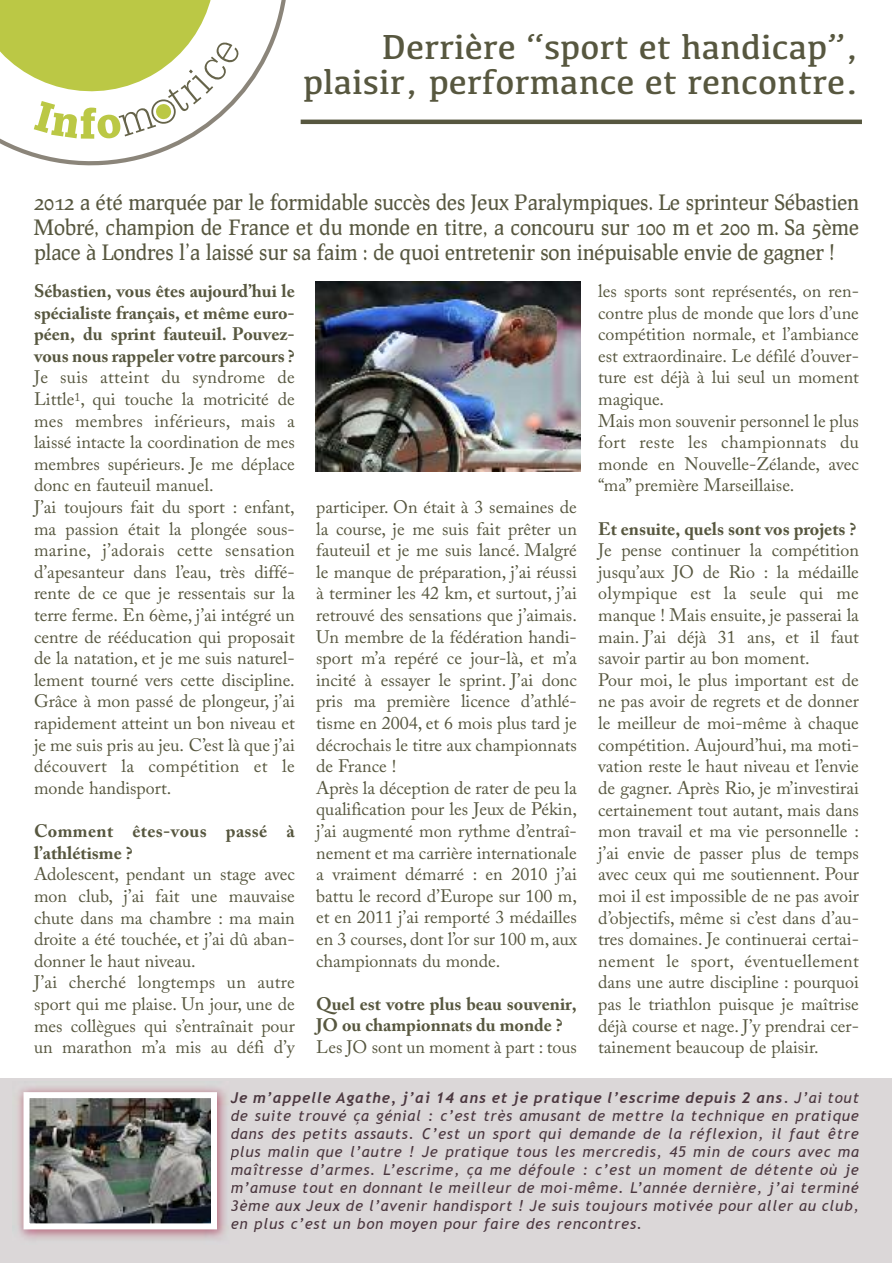
<style>
.page{position:relative;width:893px;height:1263px;background:#fff}
.page>*{position:absolute;margin:0;border:0;box-sizing:border-box;transform-origin:0 0}
.t1{font:36px/35.2px "Kefa";color:#57573f;text-align:right}
.t2{font:21px/25.2px "Prociono";color:#57573f;text-align:justify}
.t3{font:18px/21.6px "Adobe Caslon Pro";color:#57573f}
.t4{font:700 18px/21.6px "Adobe Caslon Pro";color:#57573f;text-align:justify}
.t5{font:700 18px/21.6px "Adobe Caslon Pro";letter-spacing:.02em;color:#57573f}
.t6{font:italic 15px/18px "Trebuchet MS";letter-spacing:.055em;color:#4b373f;text-align:justify}
.t7{font:italic 700 15px "Trebuchet";letter-spacing:.06em;color:#4b373f}
.s1{font-family:"Trebuchet MS";font-weight:400}
</style>
<div class="page">
<div style="left:0;top:1078px;width:892px;height:185px;background:#dbd7d8"></div>
<svg style="left:0;top:0;width:286px;height:166px"></svg>
<svg style="left:0;top:0;width:239px;height:139px"></svg>
<hr style="left:301px;top:120px;width:561px;height:4px;background:#57573f">
<img style="left:316px;top:282px;width:264px;height:189px">
<img style="left:18px;top:1087px;width:213px;height:152px">
<svg style="left:231px;top:1152px;width:1px;height:23px"></svg>
<img style="left:31px;top:1099px;width:179px;height:123px">
<div style="left:24px;top:1092px;width:193px;height:137px;border:6px solid #fff"></div>
<h1 class="t1" style="left:303px;top:29px;width:557px">Derrière “sport et handicap”, plaisir, performance et rencontre.</h1>
<p class="t2" style="left:34px;top:191px;width:826px">2012 a été marquée par le formidable succès des Jeux Paralympiques. Le sprinteur Sébastien Mobré, champion de France et du monde en titre, a concouru sur 100 m et 200 m. Sa 5ème place à Londres l’a laissé sur sa faim : de quoi entretenir son inépuisable envie de gagner !</p>
<p class="t4" style="left:34px;top:282px;width:262px">Sébastien, vous êtes aujourd’hui le spécialiste français, et même euro&shy;péen, du sprint fauteuil. Pouvez&shy;vous nous rappeler votre parcours ?</p>
<p class="t3" style="left:34px;top:369px;width:262px">Je suis atteint du syndrome de Little<sup>1</sup>, qui touche la motricité de mes membres inférieurs, mais a laissé intacte la coordination de mes membres supérieurs. Je me déplace donc en fauteuil manuel.<br>J’ai toujours fait du sport : enfant, ma passion était la plongée sous&shy;marine, j’adorais cette sensation d’apesanteur dans l’eau, très diffé&shy;rente de ce que je ressentais sur la terre ferme. En 6ème, j’ai intégré un centre de rééducation qui proposait de la natation, et je me suis naturel&shy;lement tourné vers cette discipline.<br>Grâce à mon passé de plongeur, j’ai rapidement atteint un bon niveau et je me suis pris au jeu. C’est là que j’ai découvert la compétition et le monde handisport.</p>
<p class="t5" style="left:34px;top:822px;width:262px">Comment êtes-vous passé à l’athlétisme ?</p>
<p class="t3" style="left:34px;top:865px;width:262px">Adolescent, pendant un stage avec mon club, j’ai fait une mauvaise chute dans ma chambre : ma main droite a été touchée, et j’ai dû aban&shy;donner le haut niveau.<br>J’ai cherché longtemps un autre sport qui me plaise. Un jour, une de mes collègues qui s’entraînait pour un marathon m’a mis au défi d’y</p>
<p class="t3" style="left:316px;top:498px;width:262px">participer. On était à 3 semaines de la course, je me suis fait prêter un fauteuil et je me suis lancé. Malgré le manque de préparation, j’ai réussi à terminer les 42 km, et surtout, j’ai retrouvé des sensations que j’aimais.<br>Un membre de la fédération handi&shy;sport m’a repéré ce jour-là, et m’a incité à essayer le sprint. J’ai donc pris ma première licence d’athlé&shy;tisme en 2004, et 6 mois plus tard je décrochais le titre aux championnats de France !<br>Après la déception de rater de peu la qualification pour les Jeux de Pékin, j’ai augmenté mon rythme d’entraî&shy;nement et ma carrière internationale a vraiment démarré : en 2010 j’ai battu le record d’Europe sur 100 m, et en 2011 j’ai remporté 3 médailles en 3 courses, dont l’or sur 100 m, aux championnats du monde.</p>
<p class="t4" style="left:316px;top:995px;width:262px">Quel est votre plus beau souvenir,<br>JO ou championnats du monde ?</p>
<p class="t3" style="left:316px;top:1038px;width:262px">Les JO sont un moment à part : tous</p>
<p class="t3" style="left:598px;top:282px;width:262px">les sports sont représentés, on ren&shy;contre plus de monde que lors d’une compétition normale, et l’ambiance est extraordinaire. Le défilé d’ouver&shy;ture est déjà à lui seul un moment magique.<br>Mais mon souvenir personnel le plus fort reste les championnats du monde en Nouvelle-Zélande, avec “ma” première Marseillaise.</p>
<p class="t4" style="left:598px;top:520px;width:260px">Et ensuite, quels sont vos projets ?</p>
<p class="t3" style="left:598px;top:541px;width:262px">Je pense continuer la compétition jusqu’aux JO de Rio : la médaille olympique est la seule qui me manque ! Mais ensuite, je passerai la main. J’ai déjà 31 ans, et il faut savoir partir au bon moment.<br>Pour moi, le plus important est de ne pas avoir de regrets et de donner le meilleur de moi-même à chaque compétition. Aujourd’hui, ma moti&shy;vation reste le haut niveau et l’envie de gagner. Après Rio, je m’investirai certainement tout autant, mais dans mon travail et ma vie personnelle : j’ai envie de passer plus de temps avec ceux qui me soutiennent. Pour moi il est impossible de ne pas avoir d’objectifs, même si c’est dans d’au&shy;tres domaines. Je continuerai certai&shy;nement le sport, éventuellement dans une autre discipline : pourquoi pas le triathlon puisque je maîtrise déjà course et nage. J’y prendrai cer&shy;tainement beaucoup de plaisir.</p>
<p class="t7" style="left:231px;top:1089px;width:630px">Je m’appelle Agathe, j’ai 14 ans et je pratique l’escrime depuis 2 ans. <span class="s1">J’ai tout</span></p>
<p class="t6" style="left:231px;top:1106px;width:630px">de suite trouvé ça génial : c’est très amusant de mettre la technique en pratique dans des petits assauts. C’est un sport qui demande de la réflexion, il faut être plus malin que l’autre ! Je pratique tous les mercredis, 45 min de cours avec ma maîtresse d’armes. L’escrime, ça me défoule : c’est un moment de détente où je m’amuse tout en donnant le meilleur de moi-même. L’année dernière, j’ai terminé 3ème aux Jeux de l’avenir handisport ! Je suis toujours motivée pour aller au club, en plus c’est un bon moyen pour faire des rencontres.</p>
</div>
